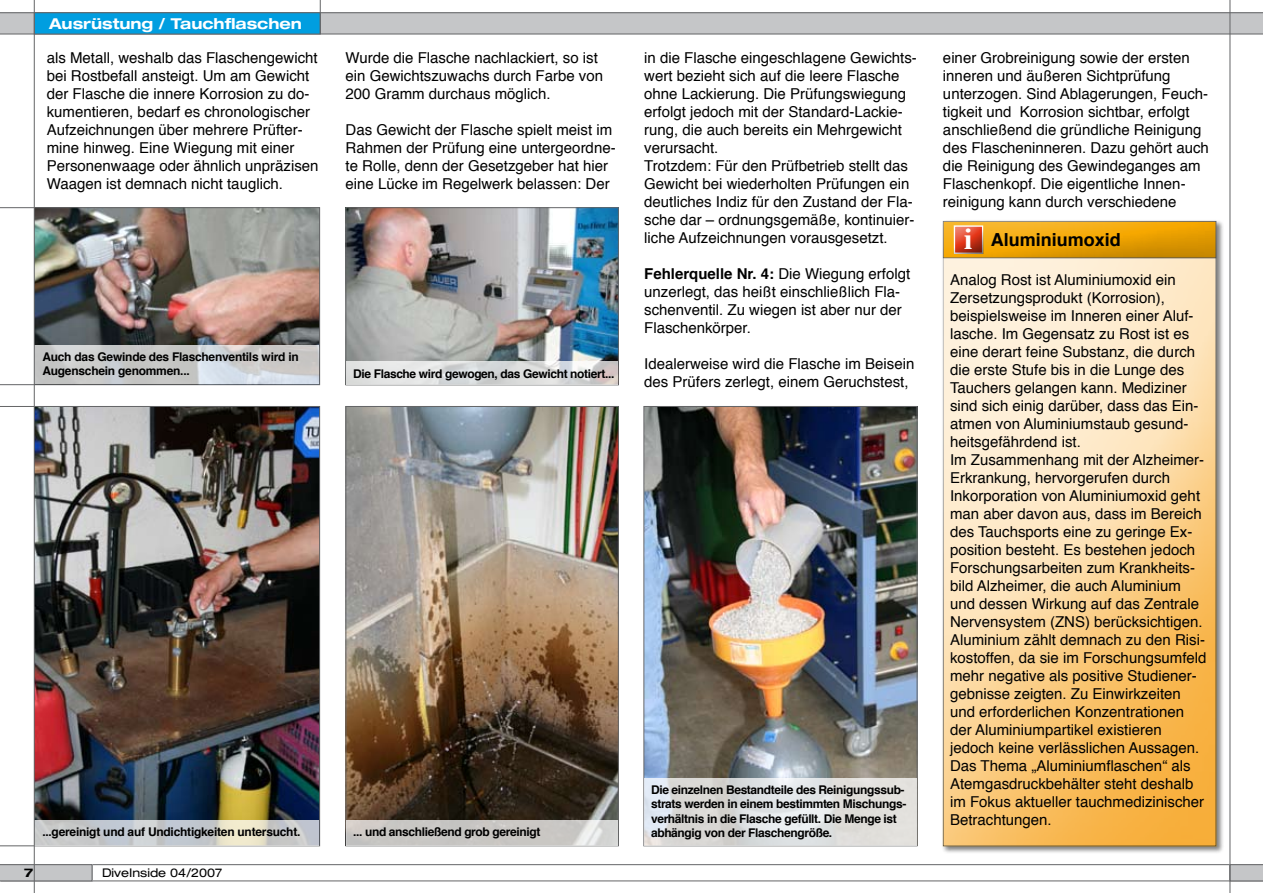
<style>
.page{position:relative;width:1263px;height:893px;background:#fff}
.page>*{position:absolute;margin:0;border:0;box-sizing:border-box;transform-origin:0 0}
.t1{font:700 30px "Times";color:#fff}
.t2{font:700 18px "Helvetica";color:#000}
.t3{font:15px/18px "Helvetica";color:#000}
.t4{font:700 expanded 15px "Helvetica Neue";color:#fff}
.t5{font:700 12px/14.4px "Helvetica";letter-spacing:-.03em;color:#000}
.t6{font:expanded 12px "Helvetica Neue";color:#000}
.t7{font:700 expanded 12px "Helvetica Neue";color:#000}
.s1{font-weight:700}
</style>
<div class="page">
<svg style="left:0;top:12px;width:1263px;height:22px"></svg>
<div style="left:34px;top:12px;width:287px;height:22px;background:#009ee0;border:1px solid #646567"></div>
<hr style="left:320px;top:0;width:1px;height:34px;background:#646567">
<svg style="left:0;top:864px;width:1263px;height:17px"></svg>
<img style="left:0;top:207px;width:320px;height:178px">
<img style="left:0;top:406px;width:320px;height:440px">
<img style="left:347px;top:209px;width:270px;height:152px">
<div style="left:345px;top:207px;width:274px;height:178px;border:1px solid #646567"></div>
<img style="left:347px;top:408px;width:270px;height:412px">
<div style="left:345px;top:406px;width:274px;height:440px;border:1px solid #646567"></div>
<img style="left:645px;top:408px;width:270px;height:370px">
<hr style="left:1229px;top:0;width:1px;height:893px;background:#646567">
<div style="left:941px;top:219px;width:289px;height:641px;background:#000;opacity:.5"></div>
<div style="left:942px;top:220px;width:276px;height:629px;background:#f6a800;opacity:.75"></div>
<div style="left:942px;top:220px;width:276px;height:40px;background:#000;opacity:.75"></div>
<div style="left:953px;top:224px;width:33px;height:32px;background:#000;opacity:.75"></div>
<svg style="left:35px;top:346px;width:284px;height:38px;fill:#c9c9c7"></svg>
<svg style="left:346px;top:361px;width:272px;height:23px"></svg>
<svg style="left:346px;top:820px;width:272px;height:25px;fill:#c9c7c3"></svg>
<svg style="left:644px;top:778px;width:273px;height:67px;fill:#dfdfdd"></svg>
<svg style="left:35px;top:820px;width:284px;height:25px;fill:#c5c8cd"></svg>
<hr style="left:34px;top:0;width:1px;height:893px;background:#646567">
<p class="t4" style="left:49px;top:14px;width:254px">Ausrüstung / Tauchflaschen</p>
<p class="t3" style="left:47px;top:48px;width:273px">als Metall, weshalb das Flaschengewicht bei Rostbefall ansteigt. Um am Gewicht der Flasche die innere Korrosion zu do&shy;kumentieren, bedarf es chronologischer Aufzeichnungen über mehrere Prüfter&shy;mine hinweg. Eine Wiegung mit einer Personenwaage oder ähnlich unpräzisen Waagen ist demnach nicht tauglich.</p>
<p class="t3" style="left:345px;top:48px;width:259px">Wurde die Flasche nachlackiert, so ist ein Gewichtszuwachs durch Farbe von<br>200 Gramm durchaus möglich.</p>
<p class="t3" style="left:345px;top:120px;width:272px">Das Gewicht der Flasche spielt meist im Rahmen der Prüfung eine untergeordne&shy;te Rolle, denn der Gesetzgeber hat hier eine Lücke im Regelwerk belassen: Der</p>
<p class="t5" style="left:42px;top:349px;width:258px">Auch das Gewinde des Flaschenventils wird in<br>Augenschein genommen...</p>
<p class="t5" style="left:353px;top:366px;width:263px">Die Flasche wird gewogen, das Gewicht notiert...</p>
<p class="t3" style="left:644px;top:48px;width:274px">in die Flasche eingeschlagene Gewichts&shy;wert bezieht sich auf die leere Flasche ohne Lackierung. Die Prüfungswiegung erfolgt jedoch mit der Standard-Lackie&shy;rung, die auch bereits ein Mehrgewicht verursacht.<br>Trotzdem: Für den Prüfbetrieb stellt das Gewicht bei wiederholten Prüfungen ein deutliches Indiz für den Zustand der Fla&shy;sche dar – ordnungsgemäße, kontinuier&shy;liche Aufzeichnungen vorausgesetzt.</p>
<p class="t3" style="left:644px;top:264px;width:267px"><span class="s1">Fehlerquelle Nr. 4:</span> Die Wiegung erfolgt unzerlegt, das heißt einschließlich Fla&shy;schenventil. Zu wiegen ist aber nur der Flaschenkörper.</p>
<p class="t3" style="left:644px;top:354px;width:272px">Idealerweise wird die Flasche im Beisein des Prüfers zerlegt, einem Geruchstest,</p>
<p class="t5" style="left:651px;top:782px;width:257px">Die einzelnen Bestandteile des Reinigungssub&shy;strats werden in einem bestimmten Mischungs&shy;verhältnis in die Flasche gefüllt. Die Menge ist</p>
<p class="t5" style="left:353px;top:824px;width:189px">... und anschließend grob gereinigt</p>
<p class="t5" style="left:42px;top:824px;width:260px">...gereinigt und auf Undichtigkeiten untersucht.</p>
<p class="t5" style="left:651px;top:825px;width:183px">abhängig von der Flaschengröße.</p>
<p class="t7" style="left:24px;top:865px;width:11px">7</p>
<p class="t6" style="left:102px;top:865px;width:122px">DiveInside 04/2007</p>
<p class="t3" style="left:943px;top:48px;width:267px">einer Grobreinigung sowie der ersten inneren und äußeren Sichtprüfung unterzogen. Sind Ablagerungen, Feuch&shy;tigkeit und Korrosion sichtbar, erfolgt anschließend die gründliche Reinigung des Flascheninneren. Dazu gehört auch die Reinigung des Gewindeganges am Flaschenkopf. Die eigentliche Innen&shy;reinigung kann durch verschiedene</p>
<h1 class="t1" style="left:964px;top:210px;width:10px">i</h1>
<p class="t2" style="left:991px;top:223px;width:132px">Aluminiumoxid</p>
<p class="t3" style="left:950px;top:270px;width:258px">Analog Rost ist Aluminiumoxid ein Zersetzungsprodukt (Korrosion), beispielsweise im Inneren einer Aluf&shy;lasche. Im Gegensatz zu Rost ist es eine derart feine Substanz, die durch die erste Stufe bis in die Lunge des Tauchers gelangen kann. Mediziner sind sich einig darüber, dass das Ein&shy;atmen von Aluminiumstaub gesund&shy;heitsgefährdend ist.<br>Im Zusammenhang mit der Alzheimer-Erkrankung, hervorgerufen durch Inkorporation von Aluminiumoxid geht man aber davon aus, dass im Bereich des Tauchsports eine zu geringe Ex&shy;position besteht. Es bestehen jedoch Forschungsarbeiten zum Krankheits&shy;bild Alzheimer, die auch Aluminium und dessen Wirkung auf das Zentrale Nervensystem (ZNS) berücksichtigen.<br>Aluminium zählt demnach zu den Risi&shy;kostoffen, da sie im Forschungsumfeld mehr negative als positive Studiener&shy;gebnisse zeigten. Zu Einwirkzeiten und erforderlichen Konzentrationen der Aluminiumpartikel existieren jedoch keine verlässlichen Aussagen.<br>Das Thema „Aluminiumflaschen“ als Atemgasdruckbehälter steht deshalb im Fokus aktueller tauchmedizinischer Betrachtungen.</p>
</div>
